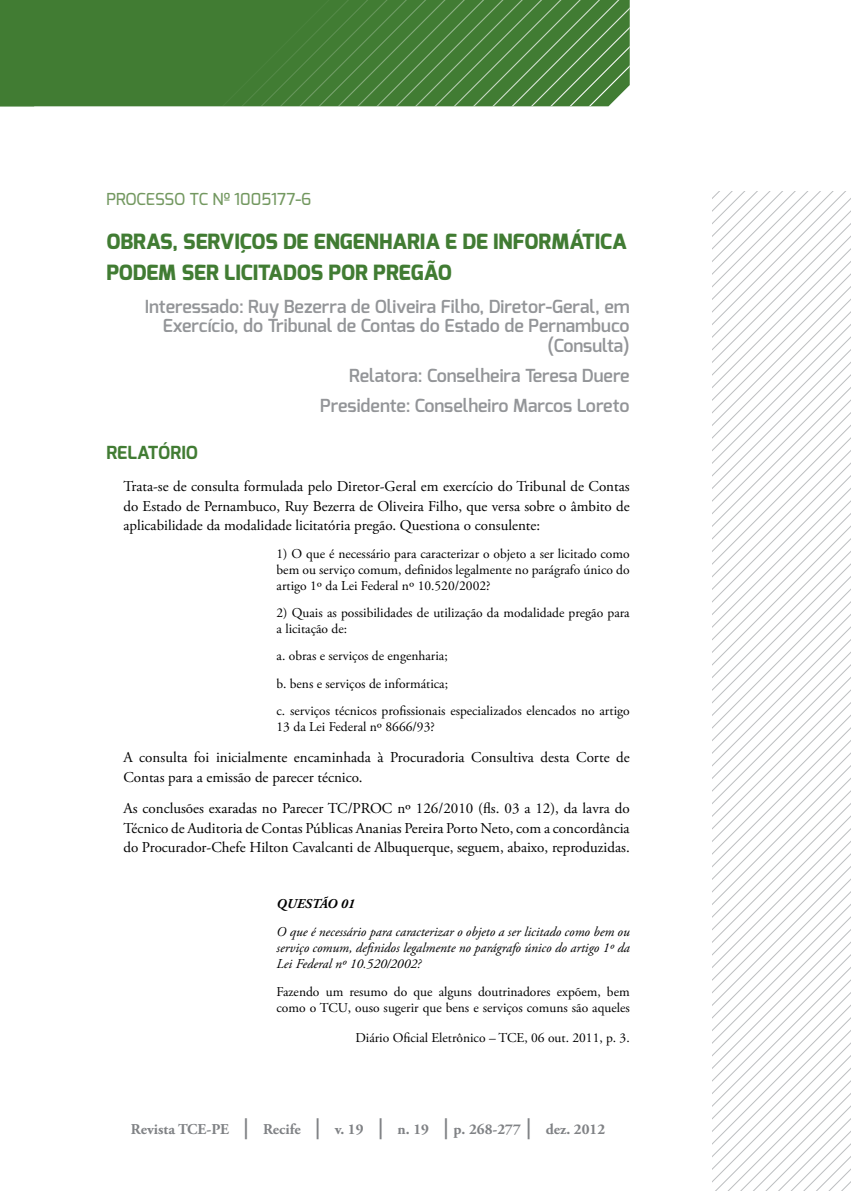
<style>
.page{position:relative;width:851px;height:1191px;background:#fff}
.page>*{position:absolute;margin:0;border:0;box-sizing:border-box;transform-origin:0 0}
.t1{font:800 21px "Exo";color:#417c33}
.t2{font:600 18px/19.5px "Exo";color:#939598;text-align:right}
.t3{font:700 18px "Exo";color:#417c33}
.t4{font:500 16.5px "Exo";color:#739860}
.t5{font:15px/19.5px "Adobe Garamond Pro";color:#000;text-align:justify}
.t6{font:700 15px "Adobe Garamond Pro";color:#808285}
.t7{font:13.5px/15.9px "Adobe Garamond Pro";color:#000}
.t8{font:italic 13.5px/15.9px "Adobe Garamond Pro";color:#000;text-align:justify}
.t9{font:italic 700 13.5px "Adobe Garamond Pro";color:#000}
.s1{font-size:21px}
</style>
<div class="page">
<svg style="left:712px;top:191px;width:138px;height:163px"></svg>
<svg style="left:712px;top:354px;width:138px;height:201px"></svg>
<svg style="left:712px;top:888px;width:138px;height:20px"></svg>
<svg style="left:712px;top:555px;width:138px;height:333px"></svg>
<svg style="left:712px;top:908px;width:138px;height:283px"></svg>
<div style="left:0;top:0;width:210px;height:106px;background:#417c33"></div>
<svg style="left:210px;top:0;width:419px;height:106px;background:#4a823d"></svg>
<p class="t4" style="left:106px;top:188px;width:206px">PROCESSO TC Nº 1005177-6</p>
<h1 class="t1" style="left:106px;top:228px;width:28px">OBRAS</h1>
<h1 class="t1" style="left:172px;top:228px;width:24px">, SERVIÇOS</h1>
<h1 class="t1" style="left:283px;top:228px;width:45px">DE ENGENHARIA</h1>
<h1 class="t1" style="left:445px;top:228px;width:61px">EDE INFORMÁTICA</h1>
<h1 class="t1" style="left:106px;top:259px;width:15px">PODEM</h1>
<h1 class="t1" style="left:182px;top:259px;width:14px">SER</h1>
<h1 class="t1" style="left:224px;top:259px;width:12px">LICITADOS</h1>
<h1 class="t1" style="left:328px;top:259px;width:14px">POR</h1>
<h1 class="t1" style="left:373px;top:259px;width:14px">PREGÃO</h1>
<p class="t2" style="left:145px;top:296px;width:486px">Interessado: Ruy Bezerra de Oliveira Filho, Diretor-Geral, em<br>Exercício, do Tribunal de Contas do Estado de Pernambuco (Consulta)</p>
<p class="t2" style="left:320px;top:360px;width:311px;line-height:30.2px">Relatora: Conselheira Teresa Duere<br>Presidente: Conselheiro Marcos Loreto</p>
<p class="t3" style="left:106px;top:441px;width:93px">RELATÓRIO</p>
<p class="t5" style="left:123px;top:477px;width:507px">Trata-se de consulta formulada pelo Diretor-Geral em exercício do Tribunal de Contas do Estado de Pernambuco, Ruy Bezerra de Oliveira Filho, que versa sobre o âmbito de aplicabilidade da modalidade licitatória pregão. Questiona o consulente:</p>
<p class="t7" style="left:276px;top:546px;width:354px;text-align:justify">1) O que é necessário para caracterizar o objeto a ser licitado como bem ou serviço comum, definidos legalmente no parágrafo único do artigo 1º da Lei Federal nº 10.520/2002?</p>
<p class="t7" style="left:276px;top:605px;width:354px">2) Quais as possibilidades de utilização da modalidade pregão para a licitação de:</p>
<p class="t7" style="left:276px;top:643px;width:354px;line-height:27.5px">a. obras e serviços de engenharia;<br>b. bens e serviços de informática;<br>c. serviços técnicos profissionais especializados elencados no artigo</p>
<p class="t7" style="left:276px;top:719px;width:160px">13 da Lei Federal nº 8666/93?</p>
<p class="t5" style="left:123px;top:748px;width:508px">A consulta foi inicialmente encaminhada à Procuradoria Consultiva desta Corte de<br>Contas para a emissão de parecer técnico.</p>
<p class="t5" style="left:123px;top:799px;width:508px">As conclusões exaradas no Parecer TC/PROC nº 126/2010 (fls. 03 a 12), da lavra do Técnico de Auditoria de Contas Públicas Ananias Pereira Porto Neto, com a concordância do Procurador-Chefe Hilton Cavalcanti de Albuquerque, seguem, abaixo, reproduzidas.</p>
<p class="t9" style="left:276px;top:896px;width:80px">QUESTÃO 01</p>
<p class="t8" style="left:276px;top:924px;width:354px">O que é necessário para caracterizar o objeto a ser licitado como bem ou serviço comum, definidos legalmente no parágrafo único do artigo 1º da Lei Federal nº 10.520/2002?</p>
<p class="t7" style="left:276px;top:984px;width:354px">Fazendo um resumo do que alguns doutrinadores expõem, bem como o TCU, ouso sugerir que bens e serviços comuns são aqueles</p>
<p class="t7" style="left:355px;top:1030px;width:276px">Diário Oficial Eletrônico – TCE, 06 out. 2011, p. 3.</p>
<p class="t6" style="left:131px;top:1120px;width:475px">Revista TCE-PE <span class="s1">|</span> Recife <span class="s1">|</span> v. 19 <span class="s1">|</span> n. 19 <span class="s1">|</span> p. 268-277 <span class="s1">|</span> dez. 2012</p>
</div>
